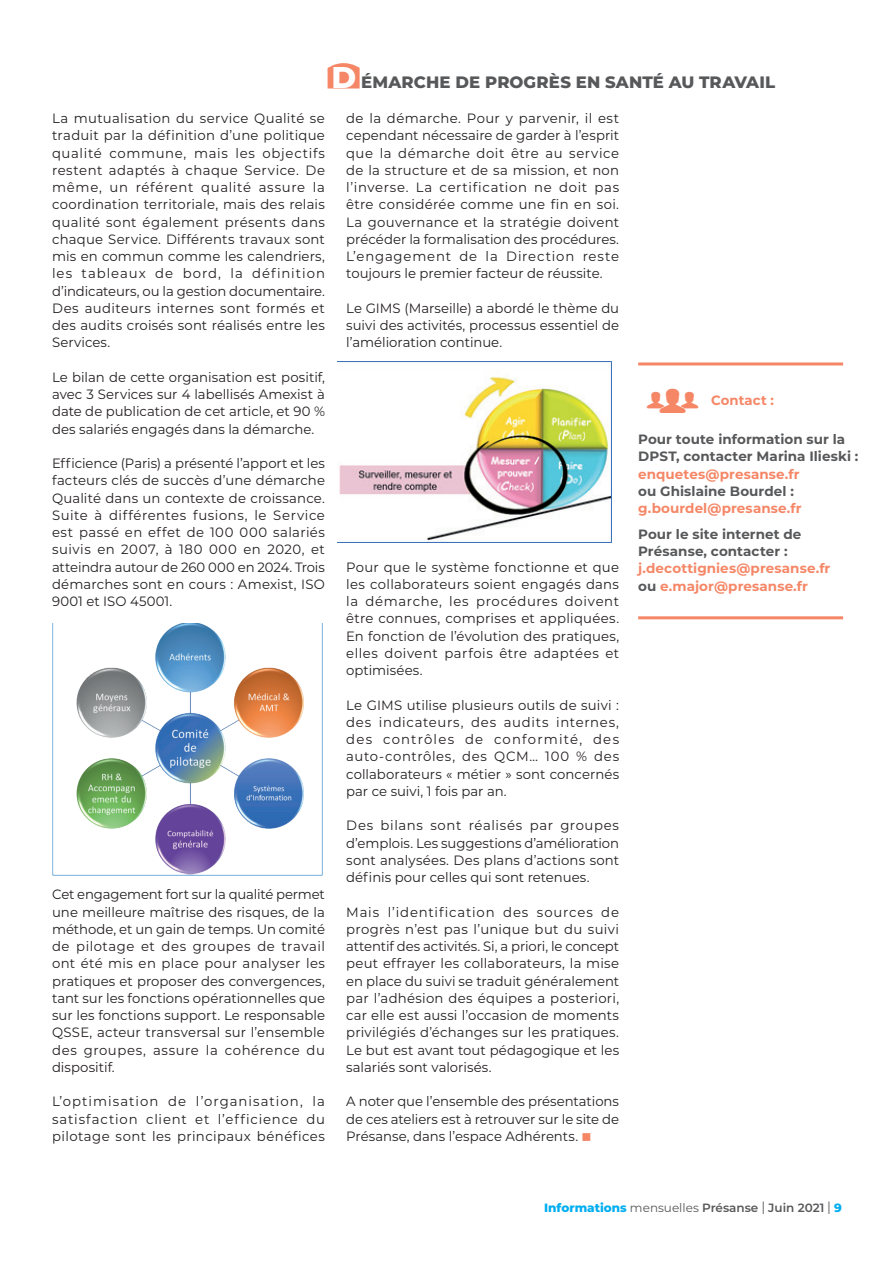
<style>
.page{position:relative;width:893px;height:1263px;background:#fff}
.page>*{position:absolute;margin:0;border:0;box-sizing:border-box;transform-origin:0 0}
.t1{font:28.65px "Panton Icons A Fill";color:#f58767}
.t2{font:800 16.5px "Montserrat";letter-spacing:.01em;color:#57585a}
.Article_Paragraphes{font:13.5px/17.2px "Montserrat";letter-spacing:.005em;color:#231f20;text-align:justify}
.Article_Intertitre_g{font:700 13.5px/17.2px "Montserrat";letter-spacing:.005em;color:#57585a}
.Article_Intertitre_g-2{font:700 13.5px/17.2px "Montserrat";letter-spacing:.005em;color:#f58767}
.corps{font:700 13.5px "Montserrat";letter-spacing:.005em;color:#f58767}
.t3{font:600 12px "Montserrat";color:#57585a}
.s1{font-size:30px;color:#fff}
.s2{color:#f58767}
.s3{color:#57585a}
.s4{font-weight:800;color:#00aeef}
.s5{font-weight:400}
.s6{font-weight:400;font-size:16.8px}
</style>
<div class="page">
<svg style="left:328px;top:63px;width:32px;height:26px"></svg>
<img style="left:52px;top:623px;width:270px;height:252px">
<img style="left:338px;top:361px;width:273px;height:182px">
<hr style="left:638px;top:616px;width:205px;height:3px;background:#f58767">
<hr style="left:638px;top:362px;width:205px;height:3px;background:#f58767">
<p class="t2" style="left:331px;top:70px;width:445px"><span class="s1">D</span> ÉMARCHE DE PROGRÈS EN SANTÉ AU TRAVAIL</p>
<p class="Article_Paragraphes" style="left:52px;top:109px;width:274px">La mutualisation du service Qualité se traduit par la définition d’une politique qualité commune, mais les objectifs restent adaptés à chaque Service. De même, un référent qualité assure la coordination territoriale, mais des relais qualité sont également présents dans chaque Service. Différents travaux sont mis en commun comme les calendriers, les tableaux de bord, la définition d’indicateurs, ou la gestion documentaire.<br>Des auditeurs internes sont formés et des audits croisés sont réalisés entre les Services.</p>
<p class="Article_Paragraphes" style="left:52px;top:368px;width:274px">Le bilan de cette organisation est positif, avec 3 Services sur 4 labellisés Amexist à date de publication de cet article, et 90 % des salariés engagés dans la démarche.</p>
<p class="Article_Paragraphes" style="left:52px;top:454px;width:274px">Efficience (Paris) a présenté l’apport et les facteurs clés de succès d’une démarche Qualité dans un contexte de croissance.<br>Suite à différentes fusions, le Service est passé en effet de 100 000 salariés suivis en 2007, à 180 000 en 2020, et atteindra autour de 260 000 en 2024. Trois démarches sont en cours : Amexist, ISO 9001 et ISO 45001.</p>
<p class="Article_Paragraphes" style="left:52px;top:885px;width:274px">Cet engagement fort sur la qualité permet une meilleure maîtrise des risques, de la méthode, et un gain de temps. Un comité de pilotage et des groupes de travail ont été mis en place pour analyser les pratiques et proposer des convergences, tant sur les fonctions opérationnelles que sur les fonctions support. Le responsable QSSE, acteur transversal sur l’ensemble des groupes, assure la cohérence du dispositif.</p>
<p class="Article_Paragraphes" style="left:52px;top:1092px;width:274px">L’optimisation de l’organisation, la satisfaction client et l’efficience du pilotage sont les principaux bénéfices</p>
<p class="Article_Paragraphes" style="left:346px;top:109px;width:274px">de la démarche. Pour y parvenir, il est cependant nécessaire de garder à l’esprit que la démarche doit être au service de la structure et de sa mission, et non l’inverse. La certification ne doit pas être considérée comme une fin en soi.<br>La gouvernance et la stratégie doivent précéder la formalisation des procédures.<br>L’engagement de la Direction reste toujours le premier facteur de réussite.</p>
<p class="Article_Paragraphes" style="left:346px;top:299px;width:274px">Le GIMS (Marseille) a abordé le thème du suivi des activités, processus essentiel de l’amélioration continue.</p>
<p class="Article_Paragraphes" style="left:346px;top:558px;width:274px">Pour que le système fonctionne et que les collaborateurs soient engagés dans la démarche, les procédures doivent être connues, comprises et appliquées.<br>En fonction de l’évolution des pratiques, elles doivent parfois être adaptées et optimisées.</p>
<p class="Article_Paragraphes" style="left:346px;top:696px;width:274px">Le GIMS utilise plusieurs outils de suivi : des indicateurs, des audits internes, des contrôles de conformité, des auto-contrôles, des QCM… 100 % des collaborateurs « métier » sont concernés par ce suivi, 1 fois par an.</p>
<p class="Article_Paragraphes" style="left:346px;top:816px;width:274px">Des bilans sont réalisés par groupes d’emplois. Les suggestions d’amélioration sont analysées. Des plans d’actions sont définis pour celles qui sont retenues.</p>
<p class="Article_Paragraphes" style="left:346px;top:903px;width:274px">Mais l’identification des sources de progrès n’est pas l’unique but du suivi attentif des activités. Si, a priori, le concept peut effrayer les collaborateurs, la mise en place du suivi se traduit généralement par l’adhésion des équipes a posteriori, car elle est aussi l’occasion de moments privilégiés d’échanges sur les pratiques.<br>Le but est avant tout pédagogique et les salariés sont valorisés.</p>
<p class="Article_Paragraphes" style="left:346px;top:1092px;width:274px">A noter que l’ensemble des présentations de ces ateliers est à retrouver sur le site de Présanse, dans l’espace Adhérents. <span class="s2">■</span></p>
<p class="t1" style="left:644px;top:386px;width:59px">u</p>
<p class="corps" style="left:711px;top:391px;width:64px">Contact :</p>
<p class="Article_Intertitre_g" style="left:638px;top:430px;width:222px">Pour toute information sur la<br>DPST, contacter Marina Ilieski : <span class="s2">enquetes@presanse.fr<br></span>ou Ghislaine Bourdel : <span class="s2">g.bourdel@presanse.fr</span></p>
<p class="Article_Intertitre_g-2" style="left:638px;top:525px;width:194px"><span class="s3">Pour le site internet de<br>Présanse, contacter : </span>j.decottignies@presanse.fr <span class="s3">ou</span> e.major@presanse.fr</p>
<p class="t3" style="left:544px;top:1199px;width:299px"><span class="s4">Informations</span> <span class="s5">mensuelles</span> Présanse <span class="s6">l</span> Juin 2021 <span class="s6">l</span> <span class="s4">9</span></p>
</div>
